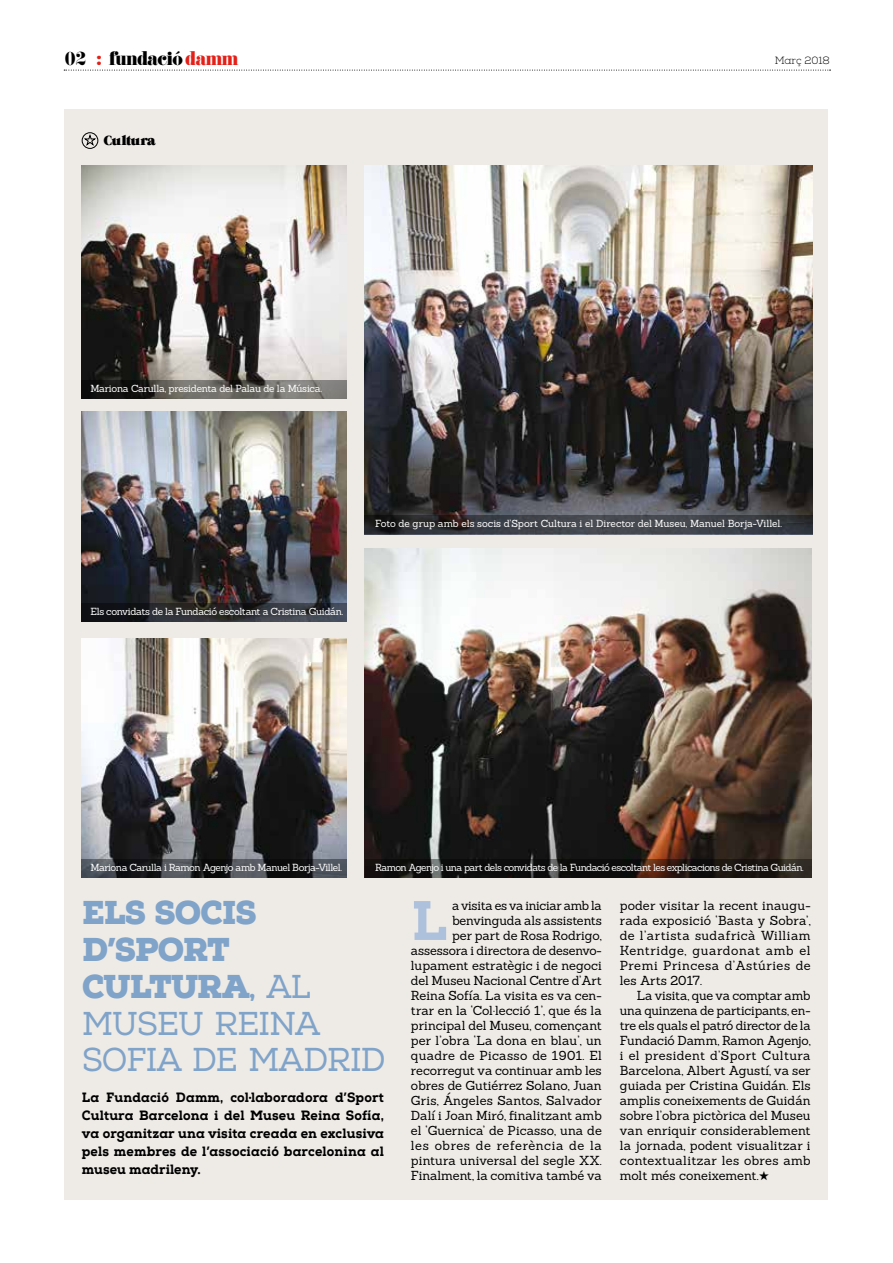
<style>
.page{position:relative;width:893px;height:1263px;background:#fff}
.page>*{position:absolute;margin:0;border:0;box-sizing:border-box;transform-origin:0 0}
.t1{font:800 55.5px "Nexa Slab";color:#aec1dc}
.t2{font:33px/36.8px "Nexa Slab";letter-spacing:-.025em;color:#80a3c9;scale:.96 1}
.t3{font:20.7px "Didoni URWD";letter-spacing:-.05em;color:#000}
.t4{font:800 13.5px/18px "Nexa Slab";letter-spacing:.01em;color:#000;text-align:justify;scale:.95 1}
.t5{font:13.5px "Grumpy Black 36";letter-spacing:-.03em;color:#000}
.t6{font:12.75px/15px "Sanchez";color:#000;text-align:justify}
.t7{font:300 10.5px "Nexa Slab";color:#000}
.t8{font:10.05px "Sanchez";letter-spacing:-.04em;color:#fff}
.t9{font:10.05px "Sanchez";letter-spacing:-.005em;color:#fff}
.s1{color:#e32119}
.s2{font-weight:900}
.s3{font-weight:800}
</style>
<div class="page">
<div style="left:65px;top:109px;width:763px;height:1090px;background:#eeebe6"></div>
<svg style="left:64px;top:70px;width:767px;height:1px"></svg>
<div style="left:82px;top:132px;width:16px;height:17px;border:1px solid #000;border-radius:50%"></div>
<svg style="left:83px;top:133px;width:14px;height:14px"></svg>
<img style="left:365px;top:166px;width:448px;height:368px">
<svg style="left:365px;top:515px;width:448px;height:18px;background:#383a3f"></svg>
<img style="left:365px;top:548px;width:446px;height:311px">
<svg style="left:365px;top:859px;width:446px;height:18px;background:#1b1613"></svg>
<img style="left:81px;top:638px;width:266px;height:221px">
<img style="left:81px;top:412px;width:266px;height:192px">
<img style="left:81px;top:166px;width:266px;height:214px">
<svg style="left:81px;top:859px;width:266px;height:18px;background:#313338"></svg>
<svg style="left:81px;top:604px;width:266px;height:18px;background:#282b30"></svg>
<svg style="left:81px;top:380px;width:266px;height:18px;background:#565450"></svg>
<h3 class="t3" style="left:65px;top:46px;width:176px">02 <span class="s1">:</span> fundació <span class="s1">damm</span></h3>
<p class="t7" style="left:775px;top:54px;width:57px">Març 2018</p>
<p class="t5" style="left:104px;top:132px;width:53px">Cultura</p>
<p class="t8" style="left:90px;top:381px;width:233px">Mariona Carulla, presidenta del Palau de la Música.</p>
<p class="t8" style="left:90px;top:605px;width:254px">Els convidats de la Fundació escoltant a Cristina Guidán.</p>
<p class="t9" style="left:375px;top:516px;width:408px">Foto de grup amb els socis d’Sport Cultura i el Director del Museu, Manuel Borja-Villel.</p>
<p class="t8" style="left:90px;top:861px;width:253px">Mariona Carulla i Ramon Agenjo amb Manuel Borja-Villel.</p>
<p class="t8" style="left:375px;top:861px;width:430px">Ramon Agenjo i una part dels convidats de la Fundació escoltant les explicacions de Cristina Guidán.</p>
<h2 class="t2" style="left:82px;top:895px;width:318px"><span class="s2">ELS SOCIS<br>D’SPORT<br>CULTURA</span><span class="s3">,</span> AL<br>MUSEU REINA<br>SOFIA DE MADRID</h2>
<h1 class="t1" style="left:411px;top:886px;width:38px">L</h1>
<p class="t6" style="left:411px;top:898px;width:192px;text-align:right">a visita es va iniciar amb la benvinguda als assistents<br>per part de Rosa Rodrigo, assessora i directora de desenvo&shy;lupament estratègic i de negoci del Museu Nacional Centre d’Art<br>Reina Sofía. La visita es va cen&shy;trar en la ‘Col·lecció 1’, que és la principal del Museu, començant per l’obra ‘La dona en blau’, un quadre de Picasso de 1901. El recorregut va continuar amb les obres de Gutiérrez Solano, Juan<br>Gris, Ángeles Santos, Salvador<br>Dalí i Joan Miró, finalitzant amb el ‘Guernica’ de Picasso, una de les obres de referència de la pintura universal del segle XX.<br>Finalment, la comitiva també va</p>
<p class="t6" style="left:620px;top:898px;width:192px">poder visitar la recent inaugu&shy;rada exposició ‘Basta y Sobra’, de l’artista sudafricà William Kentridge, guardonat amb el Premi Princesa d’Astúries de les Arts 2017.</p>
<p class="t6" style="left:620px;top:988px;width:192px;text-indent:17px">La visita, que va comptar amb una quinzena de participants, en&shy;tre els quals el patró director de la Fundació Damm, Ramon Agenjo, i el president d’Sport Cultura Barcelona, Albert Agustí, va ser guiada per Cristina Guidán. Els amplis coneixements de Guidán sobre l’obra pictòrica del Museu van enriquir considerablement la jornada, podent visualitzar i contextualitzar les obres amb molt més coneixement.★</p>
<p class="t4" style="left:82px;top:1089px;width:320px">La Fundació Damm, col·laboradora d’Sport Cultura Barcelona i del Museu Reina Sofía, va organitzar una visita creada en exclusiva pels membres de l’associació barcelonina al museu madrileny.</p>
</div>
